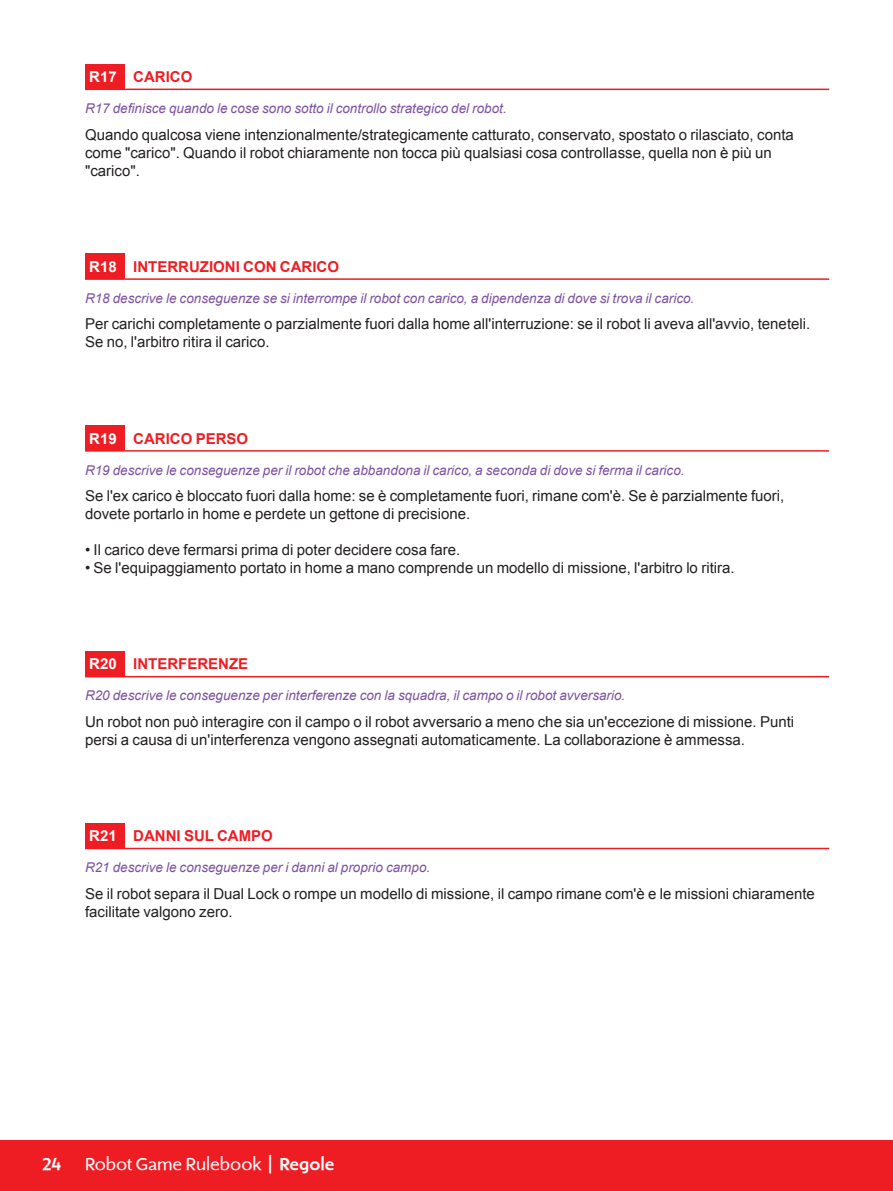
<style>
.page{position:relative;width:893px;height:1191px;background:#fff}
.page>*{position:absolute;margin:0;border:0;box-sizing:border-box;transform-origin:0 0}
.t1{font:18px "Shinn RR";color:#fff}
.t2{font:500 18px "Shinn RR";color:#fff}
.Basic_Body_10{font:15px/18px "Arial";color:#231f20}
.Basic_Body_10-2{font:700 15px "Arial";color:#ee1d23}
.Basic_Body_10-3{font:700 15px "Arial";color:#fff}
.Rule_summarize_text{font:italic 13.5px "Arial";color:#7c51a1}
.s1{font-size:27px}
.s2{font-weight:500}
</style>
<div class="page">
<div style="left:0;top:1140px;width:893px;height:51px;background:#ee1d23"></div>
<div style="left:85px;top:64px;width:40px;height:25px;background:#ee1d23"></div>
<hr style="left:85px;top:89px;width:40px;height:1px;background:#ee1d23">
<hr style="left:125px;top:89px;width:704px;height:1px;background:#ee1d23">
<div style="left:85px;top:254px;width:40px;height:25px;background:#ee1d23"></div>
<hr style="left:85px;top:278px;width:40px;height:2px;background:#ee1d23">
<hr style="left:125px;top:278px;width:704px;height:2px;background:#ee1d23">
<div style="left:85px;top:425px;width:40px;height:26px;background:#ee1d23"></div>
<hr style="left:125px;top:450px;width:704px;height:1px;background:#ee1d23">
<div style="left:85px;top:651px;width:40px;height:25px;background:#ee1d23"></div>
<hr style="left:85px;top:676px;width:40px;height:1px;background:#ee1d23">
<hr style="left:125px;top:676px;width:704px;height:1px;background:#ee1d23">
<div style="left:85px;top:823px;width:40px;height:25px;background:#ee1d23"></div>
<hr style="left:85px;top:847px;width:40px;height:2px;background:#ee1d23">
<hr style="left:125px;top:847px;width:704px;height:2px;background:#ee1d23">
<p class="Basic_Body_10-3" style="left:89px;top:67px;width:29px">R17</p>
<p class="Basic_Body_10-2" style="left:133px;top:67px;width:61px">CARICO</p>
<p class="Rule_summarize_text" style="left:85px;top:100px;width:423px">R17 definisce quando le cose sono sotto il controllo strategico del robot.</p>
<p class="Basic_Body_10" style="left:85px;top:125px;width:710px">Quando qualcosa viene intenzionalmente/strategicamente catturato, conservato, spostato o rilasciato, conta come "carico". Quando il robot chiaramente non tocca più qualsiasi cosa controllasse, quella non è più un "carico".</p>
<p class="Basic_Body_10-3" style="left:89px;top:256px;width:29px">R18</p>
<p class="Basic_Body_10-2" style="left:133px;top:256px;width:207px">INTERRUZIONI CON CARICO</p>
<p class="Rule_summarize_text" style="left:85px;top:289px;width:611px">R18 descrive le conseguenze se si interrompe il robot con carico, a dipendenza di dove si trova il carico.</p>
<p class="Basic_Body_10" style="left:85px;top:315px;width:727px">Per carichi completamente o parzialmente fuori dalla home all'interruzione: se il robot li aveva all'avvio, teneteli.<br>Se no, l'arbitro ritira il carico.</p>
<p class="Basic_Body_10-3" style="left:89px;top:428px;width:29px">R19</p>
<p class="Basic_Body_10-2" style="left:133px;top:428px;width:117px">CARICO PERSO</p>
<p class="Rule_summarize_text" style="left:85px;top:461px;width:601px">R19 descrive le conseguenze per il robot che abbandona il carico, a seconda di dove si ferma il carico.</p>
<p class="Basic_Body_10" style="left:85px;top:487px;width:701px">Se l'ex carico è bloccato fuori dalla home: se è completamente fuori, rimane com'è. Se è parzialmente fuori, dovete portarlo in home e perdete un gettone di precisione.</p>
<p class="Basic_Body_10" style="left:85px;top:541px;width:377px">• Il carico deve fermarsi prima di poter decidere cosa fare.</p>
<p class="Basic_Body_10" style="left:85px;top:559px;width:651px">• Se l'equipaggiamento portato in home a mano comprende un modello di missione, l'arbitro lo ritira.</p>
<p class="Basic_Body_10-3" style="left:89px;top:654px;width:29px">R20</p>
<p class="Basic_Body_10-2" style="left:133px;top:654px;width:117px">INTERFERENZE</p>
<p class="Rule_summarize_text" style="left:85px;top:687px;width:542px">R20 descrive le conseguenze per interferenze con la squadra, il campo o il robot avversario.</p>
<p class="Basic_Body_10" style="left:85px;top:713px;width:711px">Un robot non può interagire con il campo o il robot avversario a meno che sia un'eccezione di missione. Punti persi a causa di un'interferenza vengono assegnati automaticamente. La collaborazione è ammessa.</p>
<p class="Basic_Body_10-3" style="left:89px;top:826px;width:29px">R21</p>
<p class="Basic_Body_10-2" style="left:133px;top:826px;width:141px">DANNI SUL CAMPO</p>
<p class="Rule_summarize_text" style="left:85px;top:858px;width:347px">R21 descrive le conseguenze per i danni al proprio campo.</p>
<p class="Basic_Body_10" style="left:85px;top:884px;width:731px">Se il robot separa il Dual Lock o rompe un modello di missione, il campo rimane com'è e le missioni chiaramente facilitate valgono zero.</p>
<p class="t2" style="left:43px;top:1152px;width:20px">24</p>
<p class="t1" style="left:85px;top:1153px;width:251px">Robot Game Rulebook <span class="s1">I</span> <span class="s2">Regole</span></p>
</div>
